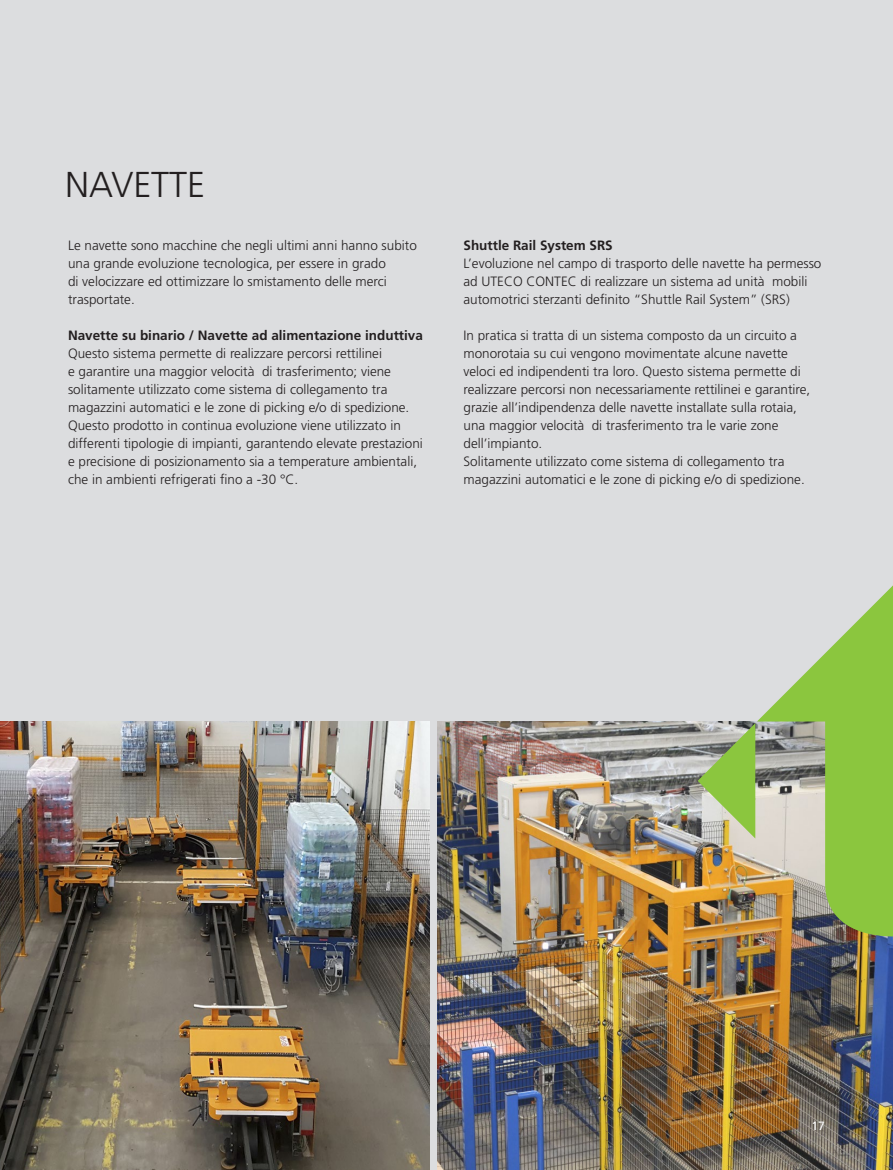
<style>
.page{position:relative;width:893px;height:1170px;background:#fff}
.page>*{position:absolute;margin:0;border:0;box-sizing:border-box;transform-origin:0 0}
.t1{font:300 36px "Frutiger LT Std";color:#231f20}
.t2{font:300 13.5px/18px "Frutiger LT Std";color:#231f20}
.t3{font:700 13.5px "Frutiger LT Std";color:#231f20}
.t4{font:12px "Frutiger LT Std";color:#fff}
</style>
<div class="page">
<div style="left:0;top:0;width:893px;height:1169px;background:#dcdddf"></div>
<img style="left:0;top:721px;width:429px;height:448px">
<img style="left:438px;top:721px;width:455px;height:448px">
<svg style="left:698px;top:585px;width:195px;height:351px"></svg>
<h1 class="t1" style="left:65px;top:164px;width:142px">NAVETTE</h1>
<p class="t2" style="left:68px;top:236px;width:350px">Le navette sono macchine che negli ultimi anni hanno subito una grande evoluzione tecnologica, per essere in grado<br>di velocizzare ed ottimizzare lo smistamento delle merci trasportate.</p>
<p class="t3" style="left:68px;top:327px;width:356px">Navette su binario / Navette ad alimentazione induttiva</p>
<p class="t2" style="left:68px;top:344px;width:356px">Questo sistema permette di realizzare percorsi rettilinei<br>e garantire una maggior velocità di trasferimento; viene solitamente utilizzato come sistema di collegamento tra magazzini automatici e le zone di picking e/o di spedizione.<br>Questo prodotto in continua evoluzione viene utilizzato in differenti tipologie di impianti, garantendo elevate prestazioni e precisione di posizionamento sia a temperature ambientali, che in ambienti refrigerati fino a -30 °C.</p>
<p class="t3" style="left:463px;top:237px;width:151px">Shuttle Rail System SRS</p>
<p class="t2" style="left:463px;top:254px;width:359px">L’evoluzione nel campo di trasporto delle navette ha permesso ad UTECO CONTEC di realizzare un sistema ad unità mobili automotrici sterzanti definito “Shuttle Rail System” (SRS)</p>
<p class="t2" style="left:463px;top:326px;width:348px">In pratica si tratta di un sistema composto da un circuito a monorotaia su cui vengono movimentate alcune navette veloci ed indipendenti tra loro. Questo sistema permette di realizzare percorsi non necessariamente rettilinei e garantire, grazie all’indipendenza delle navette installate sulla rotaia, una maggior velocità di trasferimento tra le varie zone dell’impianto.<br>Solitamente utilizzato come sistema di collegamento tra magazzini automatici e le zone di picking e/o di spedizione.</p>
<p class="t4" style="left:812px;top:1118px;width:15px">17</p>
</div>
